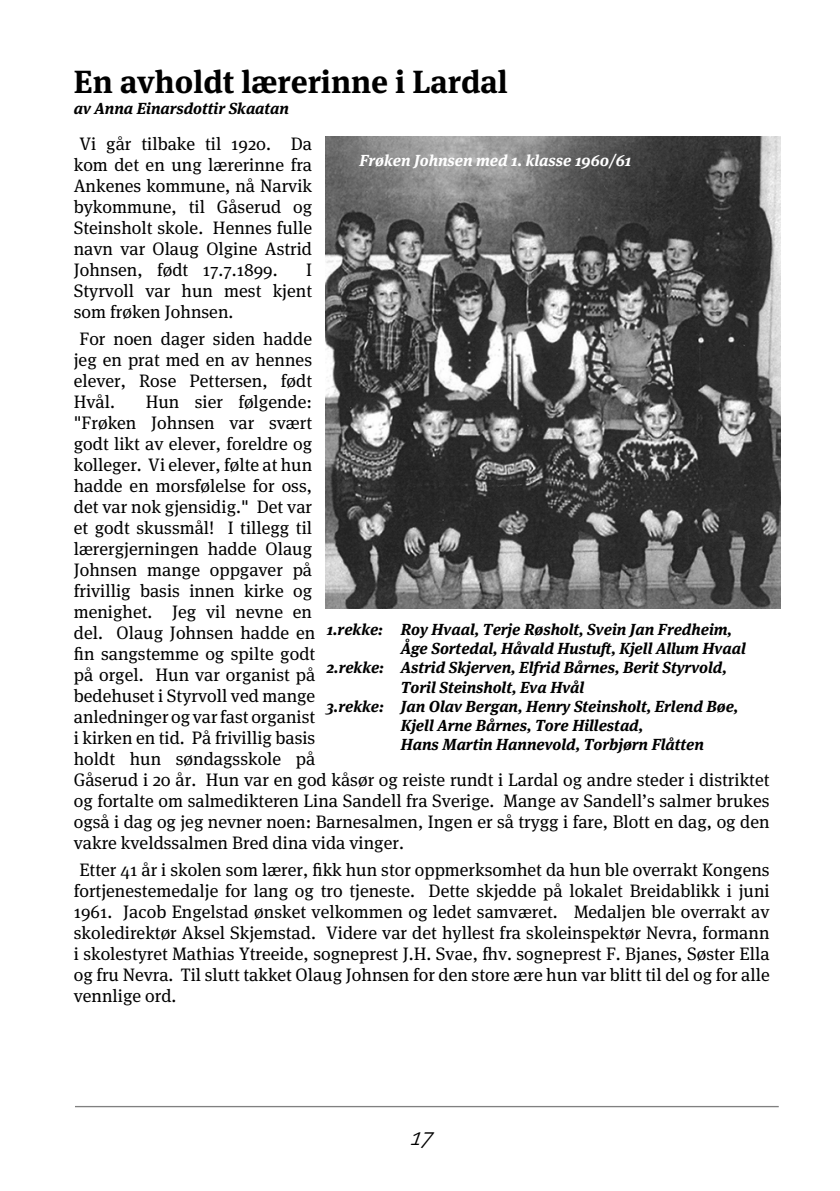
<style>
.page{position:relative;width:840px;height:1191px;background:#fff}
.page>*{position:absolute;margin:0;border:0;box-sizing:border-box;transform-origin:0 0}
.t1{font:700 32px "Meta Serif Pro";color:#000}
.t2{font:italic 300 24px "Maurea";color:#000}
.t3{font:18px/21px "Meta Serif Pro";color:#000;text-align:justify}
.t4{font:italic 700 16px "Meta Serif Pro";color:#000}
.t5{font:italic 700 16px "Meta Serif Pro";color:#fff}
</style>
<div class="page">
<hr style="left:75px;top:1106px;width:703px;height:1px;background:#000">
<img style="left:325px;top:136px;width:455px;height:472px">
<h1 class="t1" style="left:74px;top:56px;width:435px">En avholdt lærerinne i Lardal</h1>
<p class="t4" style="left:74px;top:96px;width:216px">av Anna Einarsdottir Skaatan</p>
<p class="t3" style="left:74px;top:132px;width:240px;text-indent:6px">Vi går tilbake til 1920. Da kom det en ung lærerinne fra Ankenes kommune, nå Narvik bykommune, til Gåserud og Steinsholt skole. Hennes fulle navn var Olaug Olgine Astrid Johnsen, født 17.7.1899.</p>
<p class="t5" style="left:359px;top:148px;width:273px">Frøken Johnsen med 1. klasse 1960/61</p>
<p class="t3" style="left:74px;top:258px;width:240px;text-indent:232px">I Styrvoll var hun mest kjent som frøken Johnsen.</p>
<p class="t3" style="left:74px;top:327px;width:240px;text-indent:6px">For noen dager siden hadde jeg en prat med en av hennes elever, Rose Pettersen, født Hvål.</p>
<p class="t3" style="left:74px;top:390px;width:697px;text-align:left;text-indent:72px">Hun sier følgende:<br>"Frøken Johnsen var svært<br>godt likt av elever, foreldre og<br>kolleger. Vi elever, følte at hun<br>hadde en morsfølelse for oss,<br>det var nok gjensidig." Det var<br>et godt skussmål! I tillegg til<br>lærergjerningen hadde Olaug<br>Johnsen mange oppgaver på<br>frivillig basis innen kirke og<br>menighet. Jeg vil nevne en<br>del. Olaug Johnsen hadde en<br>fin sangstemme og spilte godt<br>på orgel. Hun var organist på<br>bedehuset i Styrvoll ved mange<br>anledninger og var fast organist<br>i kirken en tid. På frivillig basis<br>holdt hun søndagsskole på<br>Gåserud i 20 år. Hun var en god kåsør og reiste rundt i Lardal og andre steder i distriktet og fortalte om salmedikteren Lina Sandell fra Sverige. Mange av Sandell’s salmer brukes også i dag og jeg nevner noen: Barnesalmen, Ingen er så trygg i fare, Blott en dag, og den vakre kveldssalmen Bred dina vida vinger.</p>
<p class="t3" style="left:74px;top:858px;width:697px;text-indent:6px">Etter 41 år i skolen som lærer, fikk hun stor oppmerksomhet da hun ble overrakt Kongens fortjenestemedalje for lang og tro tjeneste. Dette skjedde på lokalet Breidablikk i juni 1961. Jacob Engelstad ønsket velkommen og ledet samværet. Medaljen ble overrakt av skoledirektør Aksel Skjemstad. Videre var det hyllest fra skoleinspektør Nevra, formann i skolestyret Mathias Ytreeide, sogneprest J.H. Svae, fhv. sogneprest F. Bjanes, Søster Ella og fru Nevra. Til slutt takket Olaug Johnsen for den store ære hun var blitt til del og for alle vennlige ord.</p>
<p class="t4" style="left:326px;top:616px;width:406px">1.rekke: Roy Hvaal, Terje Røsholt, Svein Jan Fredheim,</p>
<p class="t4" style="left:400px;top:636px;width:346px">Åge Sortedal, Håvald Hustuft, Kjell Allum Hvaal</p>
<p class="t4" style="left:326px;top:655px;width:401px">2.rekke: Astrid Skjerven, Elfrid Bårnes, Berit Styrvold,</p>
<p class="t4" style="left:400px;top:674px;width:185px">Toril Steinsholt, Eva Hvål</p>
<p class="t4" style="left:326px;top:693px;width:413px">3.rekke: Jan Olav Bergan, Henry Steinsholt, Erlend Bøe,</p>
<p class="t4" style="left:400px;top:712px;width:244px">Kjell Arne Bårnes, Tore Hillestad,</p>
<p class="t4" style="left:400px;top:732px;width:304px">Hans Martin Hannevold, Torbjørn Flåtten</p>
<h2 class="t2" style="left:408px;top:1123px;width:34px">17</h2>
</div>
